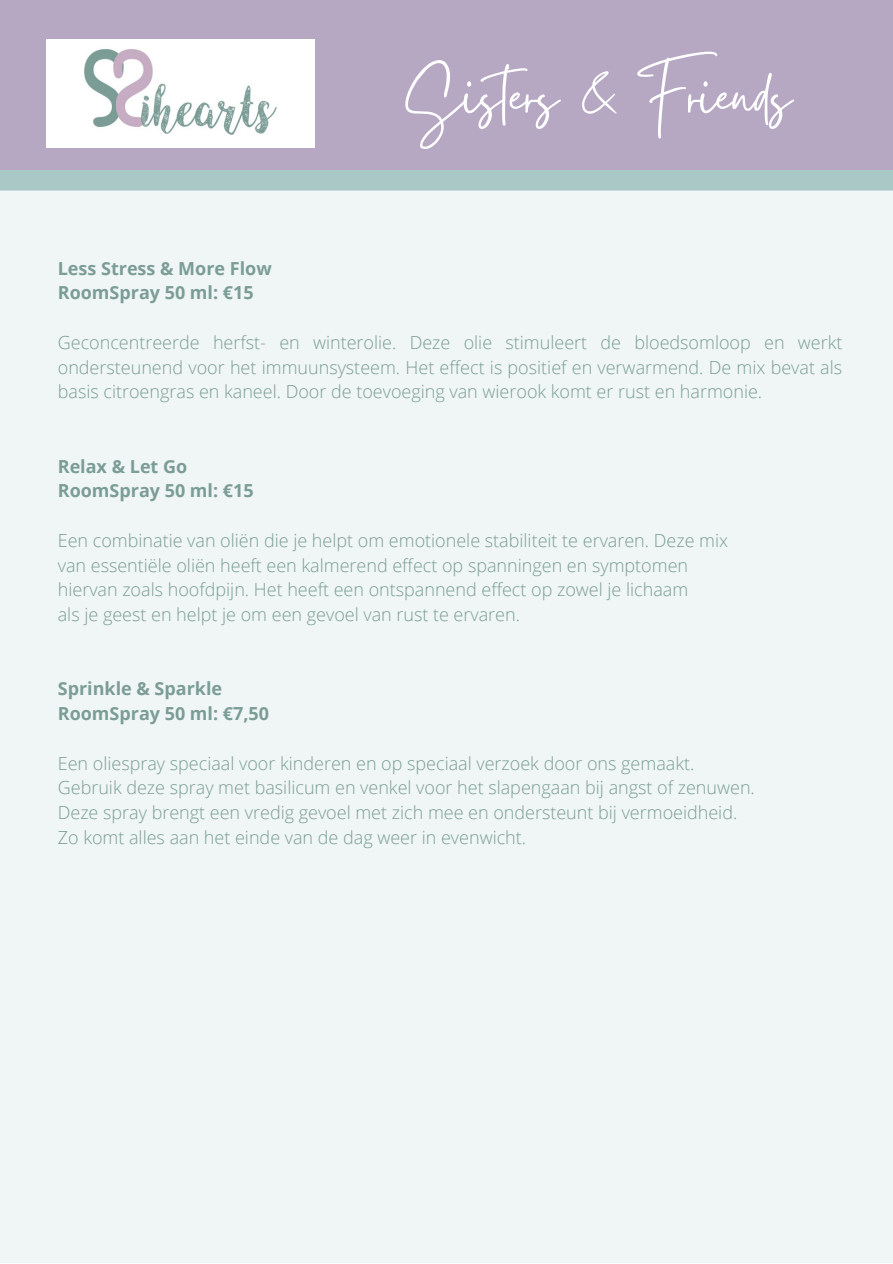
<style>
.page{position:relative;width:893px;height:1264px;background:#fff}
.page>*{position:absolute;margin:0;border:0;box-sizing:border-box;transform-origin:0 0}
.t1{font:72.9px "Gistesy";color:#fff}
.t2{font:300 18px/24.8px "Open Sans";color:#7b9d95}
.t3{font:700 18px/24.8px "Open Sans";color:#7b9d95}
</style>
<div class="page">
<div style="left:0;top:0;width:892px;height:1262px;background:#eff6f5"></div>
<div style="left:0;top:170px;width:892px;height:21px;background:#a9c8c6"></div>
<div style="left:0;top:0;width:892px;height:170px;background:#b6a8c3"></div>
<img style="left:47px;top:39px;width:267px;height:108px">
<h1 class="t1" style="left:405px;top:45px;width:387px">Sisters &amp; Friends</h1>
<p class="t3" style="left:58px;top:255px;width:215px">Less Stress &amp; More Flow<br>RoomSpray 50 ml: €15</p>
<p class="t2" style="left:58px;top:329px;width:786px;text-align:justify">Geconcentreerde herfst- en winterolie. Deze olie stimuleert de bloedsomloop en werkt ondersteunend voor het immuunsysteem. Het effect is positief en verwarmend. De mix bevat als basis citroengras en kaneel. Door de toevoeging van wierook komt er rust en harmonie.</p>
<p class="t3" style="left:58px;top:453px;width:197px">Relax &amp; Let Go<br>RoomSpray 50 ml: €15</p>
<p class="t2" style="left:58px;top:527px;width:671px">Een combinatie van oliën die je helpt om emotionele stabiliteit te ervaren. Deze mix van essentiële oliën heeft een kalmerend effect op spanningen en symptomen hiervan zoals hoofdpijn. Het heeft een ontspannend effect op zowel je lichaam<br>als je geest en helpt je om een gevoel van rust te ervaren.</p>
<p class="t3" style="left:58px;top:676px;width:213px">Sprinkle &amp; Sparkle<br>RoomSpray 50 ml: €7,50</p>
<p class="t2" style="left:58px;top:750px;width:698px">Een oliespray speciaal voor kinderen en op speciaal verzoek door ons gemaakt.<br>Gebruik deze spray met basilicum en venkel voor het slapengaan bij angst of zenuwen.<br>Deze spray brengt een vredig gevoel met zich mee en ondersteunt bij vermoeidheid.<br>Zo komt alles aan het einde van de dag weer in evenwicht.</p>
</div>
